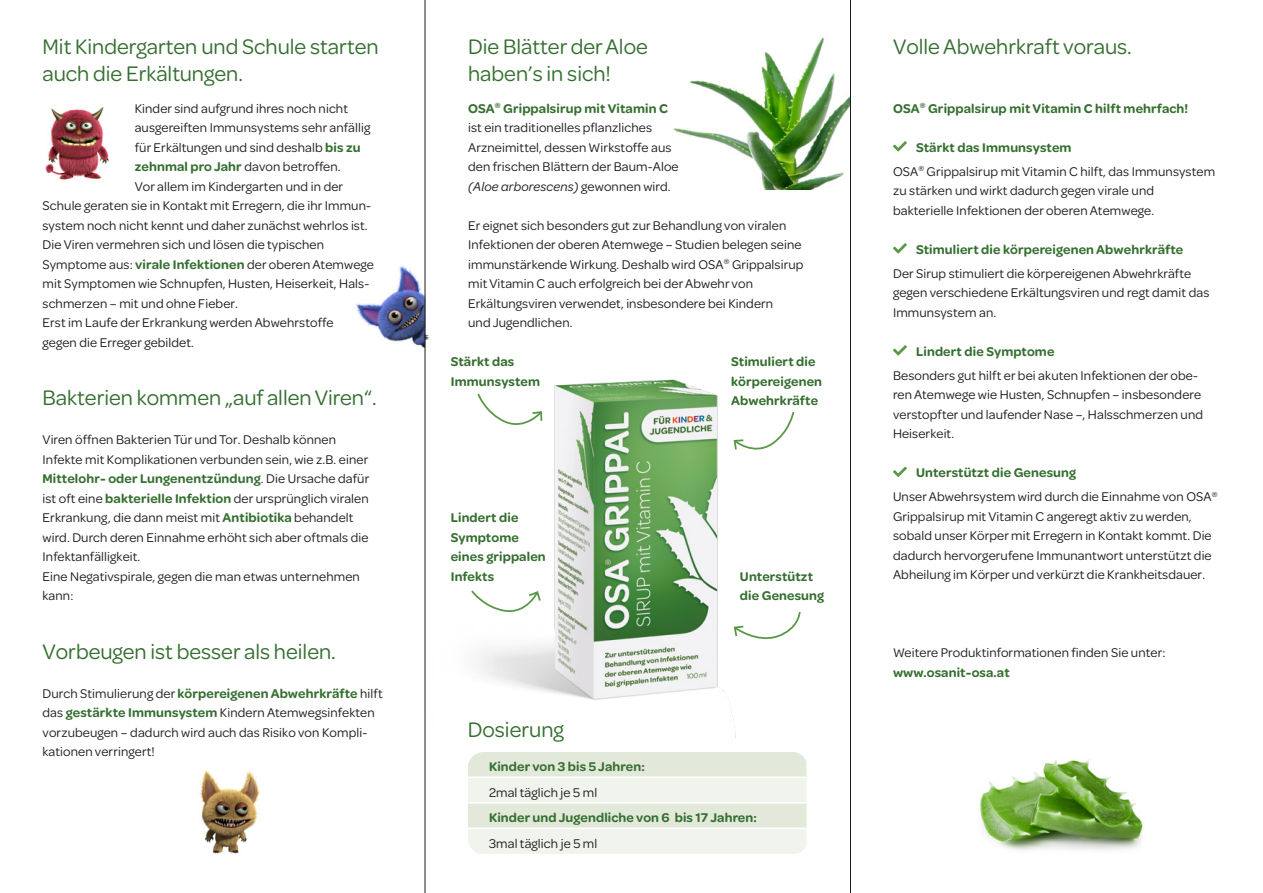
<style>
.page{position:relative;width:1263px;height:893px;background:#fff}
.page>*{position:absolute;margin:0;border:0;box-sizing:border-box;transform-origin:0 0}
.Subline{font:22.5px/27px "Omnes";color:#356f30}
.fliess{font:13.5px/19.5px "Omnes";letter-spacing:.01em;color:#1d1d1b}
.fliess-2{font:600 13.5px/19.5px "Omnes";letter-spacing:.01em;color:#356f30}
.tabelle{font:600 13.5px "Omnes";letter-spacing:.01em;color:#356f30}
.tabelle-2{font:13.5px "Omnes";letter-spacing:.01em;color:#1d1d1b}
.s1{font-weight:600;color:#356f30}
.s2{font-style:italic}
</style>
<div class="page">
<img style="left:354px;top:264px;width:76px;height:85px">
<img style="left:980px;top:759px;width:163px;height:92px">
<img style="left:673px;top:37px;width:177px;height:153px">
<svg style="left:893px;top:141px;width:14px;height:11px"></svg>
<svg style="left:893px;top:243px;width:14px;height:11px"></svg>
<svg style="left:893px;top:345px;width:14px;height:11px"></svg>
<svg style="left:893px;top:467px;width:14px;height:10px"></svg>
<img style="left:477px;top:379px;width:259px;height:358px">
<img style="left:199px;top:770px;width:61px;height:84px">
<img style="left:45px;top:107px;width:64px;height:73px">
<svg style="left:733px;top:410px;width:62px;height:49px"></svg>
<svg style="left:477px;top:392px;width:66px;height:41px"></svg>
<svg style="left:471px;top:589px;width:71px;height:27px"></svg>
<svg style="left:733px;top:610px;width:68px;height:36px"></svg>
<svg style="left:468px;top:752px;width:338px;height:102px;background:#e9eee3"></svg>
<hr style="left:468px;top:777px;width:338px;height:1px;background:#fff">
<hr style="left:468px;top:802px;width:338px;height:2px;background:#fff">
<hr style="left:468px;top:828px;width:338px;height:1px;background:#fff">
<hr style="left:425px;top:0;width:1px;height:893px;background:#1d1d1b">
<hr style="left:850px;top:0;width:1px;height:893px;background:#1d1d1b">
<p class="Subline" style="left:43px;top:32px;width:338px">Mit Kindergarten und Schule starten auch die Erkältungen.</p>
<p class="fliess" style="left:135px;top:97px;width:237px">Kinder sind aufgrund ihres noch nicht ausgereiften Immunsystems sehr anfällig für Erkältungen und sind deshalb <span class="s1">bis zu zehnmal pro Jahr</span> davon betroffen.</p>
<p class="fliess" style="left:43px;top:175px;width:333px;text-indent:92px">Vor allem im Kindergarten und in der Schule geraten sie in Kontakt mit Erregern, die ihr Immun&shy;system noch nicht kennt und daher zunächst wehrlos ist.<br>Die Viren vermehren sich und lösen die typischen Symptome aus: <span class="s1">virale Infektionen</span> der oberen Atemwege mit Symptomen wie Schnupfen, Husten, Heiserkeit, Hals&shy;schmerzen – mit und ohne Fieber.</p>
<p class="fliess" style="left:43px;top:312px;width:292px">Erst im Laufe der Erkrankung werden Abwehrstoffe gegen die Erreger gebildet.</p>
<p class="Subline" style="left:43px;top:383px;width:336px">Bakterien kommen „auf allen Viren“.</p>
<p class="fliess" style="left:43px;top:429px;width:328px">Viren öffnen Bakterien Tür und Tor. Deshalb können Infekte mit Komplikationen verbunden sein, wie z.B. einer <span class="s1">Mittelohr- oder Lungenentzündung</span>. Die Ursache dafür ist oft eine <span class="s1">bakterielle Infektion</span> der ursprünglich viralen Erkrankung, die dann meist mit <span class="s1">Antibiotika</span> behandelt wird. Durch deren Einnahme erhöht sich aber oftmals die Infektanfälligkeit.</p>
<p class="fliess" style="left:43px;top:565px;width:319px">Eine Negativspirale, gegen die man etwas unternehmen kann:</p>
<p class="Subline" style="left:43px;top:636px;width:295px">Vorbeugen ist besser als heilen.</p>
<p class="fliess" style="left:43px;top:682px;width:342px">Durch Stimulierung der <span class="s1">körpereigenen Abwehrkräfte</span> hilft das <span class="s1">gestärkte Immunsystem</span> Kindern Atemwegsinfekten vorzubeugen – dadurch wird auch das Risiko von Kompli&shy;kationen verringert!</p>
<p class="Subline" style="left:468px;top:32px;width:181px">Die Blätter der Aloe haben’s in sich!</p>
<p class="fliess-2" style="left:468px;top:97px;width:201px">OSA<sup>®</sup> Grippalsirup mit Vitamin C</p>
<p class="fliess" style="left:468px;top:117px;width:212px">ist ein traditionelles pflanzliches Arzneimittel, dessen Wirkstoffe aus den frischen Blättern der Baum-Aloe <span class="s2">(Aloe arborescens)</span> gewonnen wird.</p>
<p class="fliess" style="left:468px;top:214px;width:337px">Er eignet sich besonders gut zur Behandlung von viralen Infektionen der oberen Atemwege – Studien belegen seine immunstärkende Wirkung. Deshalb wird OSA<sup>®</sup> Grippalsirup mit Vitamin C auch erfolgreich bei der Abwehr von Erkältungsviren verwendet, insbesondere bei Kindern<br>und Jugendlichen.</p>
<p class="fliess-2" style="left:451px;top:351px;width:65px">Stärkt das</p>
<p class="fliess-2" style="left:451px;top:370px;width:91px">Immunsystem</p>
<p class="fliess-2" style="left:451px;top:507px;width:69px">Lindert die</p>
<p class="fliess-2" style="left:451px;top:526px;width:70px">Symptome</p>
<p class="fliess-2" style="left:451px;top:546px;width:96px">eines grippalen<br>Infekts</p>
<p class="fliess-2" style="left:731px;top:351px;width:86px">Stimuliert die</p>
<p class="fliess-2" style="left:731px;top:370px;width:92px">körpereigenen<br>Abwehrkräfte</p>
<p class="fliess-2" style="left:740px;top:565px;width:75px">Unterstützt</p>
<p class="fliess-2" style="left:740px;top:585px;width:86px">die Genesung</p>
<p class="Subline" style="left:468px;top:714px;width:98px">Dosierung</p>
<p class="tabelle" style="left:489px;top:757px;width:157px">Kinder von 3 bis 5 Jahren:</p>
<p class="tabelle-2" style="left:489px;top:783px;width:110px">2mal täglich je 5 ml</p>
<p class="tabelle" style="left:489px;top:808px;width:269px">Kinder und Jugendliche von 6 bis 17 Jahren:</p>
<p class="tabelle-2" style="left:489px;top:834px;width:110px">3mal täglich je 5 ml</p>
<p class="Subline" style="left:893px;top:32px;width:240px">Volle Abwehrkraft voraus.</p>
<p class="fliess-2" style="left:893px;top:97px;width:297px">OSA<sup>®</sup> Grippalsirup mit Vitamin C hilft mehrfach!</p>
<p class="fliess-2" style="left:916px;top:136px;width:157px">Stärkt das Immunsystem</p>
<p class="fliess" style="left:893px;top:160px;width:324px">OSA<sup>®</sup> Grippalsirup mit Vitamin C hilft, das Immunsystem zu stärken und wirkt dadurch gegen virale und bakterielle Infektionen der oberen Atemwege.</p>
<p class="fliess-2" style="left:916px;top:238px;width:269px">Stimuliert die körpereigenen Abwehrkräfte</p>
<p class="fliess" style="left:893px;top:262px;width:318px">Der Sirup stimuliert die körpereigenen Abwehrkräfte gegen verschiedene Erkältungsviren und regt damit das<br>Immunsystem an.</p>
<p class="fliess-2" style="left:916px;top:340px;width:140px">Lindert die Symptome</p>
<p class="fliess" style="left:893px;top:364px;width:311px">Besonders gut hilft er bei akuten Infektionen der obe&shy;ren Atemwege wie Husten, Schnupfen – insbesondere verstopfter und laufender Nase –, Halsschmerzen und Heiserkeit.</p>
<p class="fliess-2" style="left:916px;top:462px;width:162px">Unterstützt die Genesung</p>
<p class="fliess" style="left:893px;top:486px;width:326px">Unser Abwehrsystem wird durch die Einnahme von OSA<sup>® </sup>Grippalsirup mit Vitamin C angeregt aktiv zu werden, sobald unser Körper mit Erregern in Kontakt kommt. Die dadurch hervorgerufene Immunantwort unterstützt die Abheilung im Körper und verkürzt die Krankheitsdauer.</p>
<p class="fliess" style="left:893px;top:642px;width:274px">Weitere Produktinformationen finden Sie unter:</p>
<p class="fliess-2" style="left:893px;top:661px;width:118px">www.osanit-osa.at</p>
</div>
